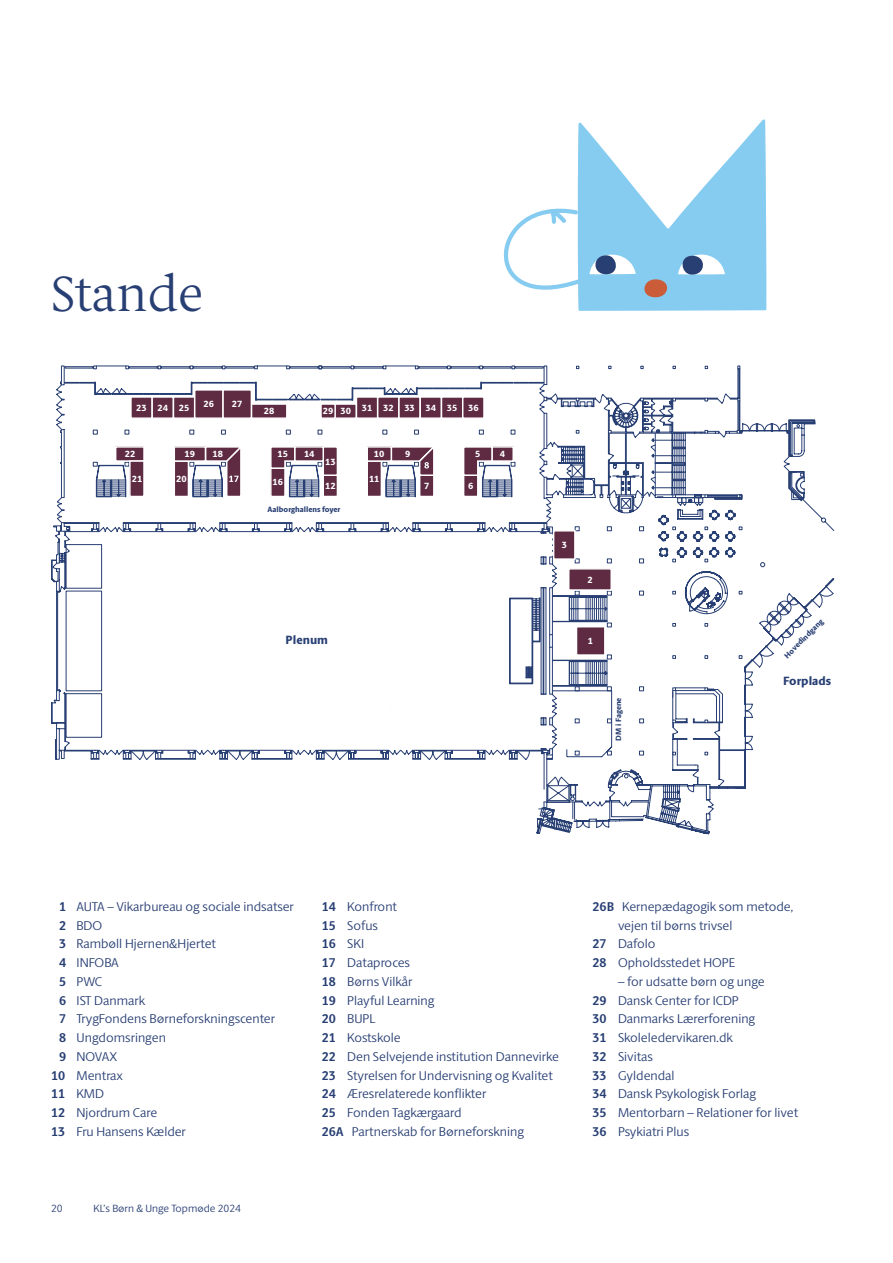
<style>
.page{position:relative;width:893px;height:1263px;background:#fff}
.page>*{position:absolute;margin:0;border:0;box-sizing:border-box;transform-origin:0 0}
.t1{font:300 49.5px "ID Serif";color:#283f74}
.t2{font:300 12.75px/18.8px "ID Sans";color:#283f74}
.t3{font:800 12px "ID Sans";color:#283f74}
.t4{font:300 10.5px "ID Sans";color:#283f74}
.t5{font:800 9px "ID Sans";color:#fff}
.t6{font:800 7.65px "ID Sans";color:#283f74}
.s1{font-weight:700}
</style>
<div class="page">
<svg style="left:503px;top:119px;width:264px;height:192px"></svg>
<svg style="left:51px;top:366px;width:690px;height:393px"></svg>
<svg style="left:60px;top:382px;width:774px;height:378px"></svg>
<svg style="left:537px;top:402px;width:255px;height:432px"></svg>
<div style="left:131px;top:397px;width:21px;height:21px;background:#5e2b43"></div>
<div style="left:130px;top:396px;width:23px;height:23px;border:2px solid #fff"></div>
<div style="left:152px;top:397px;width:21px;height:21px;background:#5e2b43"></div>
<div style="left:151px;top:396px;width:23px;height:23px;border:2px solid #fff"></div>
<div style="left:173px;top:397px;width:22px;height:21px;background:#5e2b43"></div>
<div style="left:173px;top:396px;width:22px;height:23px;border:2px solid #fff"></div>
<div style="left:195px;top:390px;width:28px;height:28px;background:#5e2b43"></div>
<div style="left:194px;top:389px;width:30px;height:30px;border:2px solid #fff"></div>
<div style="left:251px;top:404px;width:36px;height:14px;background:#5e2b43"></div>
<div style="left:251px;top:403px;width:37px;height:16px;border:2px solid #fff"></div>
<div style="left:335px;top:404px;width:21px;height:14px;background:#5e2b43"></div>
<div style="left:334px;top:403px;width:23px;height:16px;border:2px solid #fff"></div>
<div style="left:321px;top:404px;width:14px;height:14px;background:#5e2b43"></div>
<div style="left:320px;top:403px;width:16px;height:16px;border:2px solid #fff"></div>
<div style="left:223px;top:390px;width:28px;height:28px;background:#5e2b43"></div>
<div style="left:222px;top:389px;width:30px;height:30px;border:2px solid #fff"></div>
<div style="left:356px;top:397px;width:22px;height:21px;background:#5e2b43"></div>
<div style="left:356px;top:396px;width:22px;height:23px;border:2px solid #fff"></div>
<div style="left:378px;top:397px;width:21px;height:21px;background:#5e2b43"></div>
<div style="left:377px;top:396px;width:23px;height:23px;border:2px solid #fff"></div>
<div style="left:399px;top:397px;width:21px;height:21px;background:#5e2b43"></div>
<div style="left:398px;top:396px;width:23px;height:23px;border:2px solid #fff"></div>
<div style="left:420px;top:397px;width:21px;height:21px;background:#5e2b43"></div>
<div style="left:419px;top:396px;width:23px;height:23px;border:2px solid #fff"></div>
<div style="left:441px;top:397px;width:22px;height:21px;background:#5e2b43"></div>
<div style="left:441px;top:396px;width:22px;height:23px;border:2px solid #fff"></div>
<div style="left:463px;top:397px;width:21px;height:21px;background:#5e2b43"></div>
<div style="left:462px;top:396px;width:23px;height:23px;border:2px solid #fff"></div>
<div style="left:116px;top:447px;width:28px;height:14px;background:#5e2b43"></div>
<div style="left:115px;top:446px;width:30px;height:16px;border:2px solid #fff"></div>
<div style="left:130px;top:461px;width:14px;height:35px;background:#5e2b43"></div>
<div style="left:129px;top:460px;width:16px;height:37px;border:2px solid #fff"></div>
<div style="left:174px;top:461px;width:14px;height:35px;background:#5e2b43"></div>
<div style="left:174px;top:460px;width:15px;height:37px;border:2px solid #fff"></div>
<svg style="left:204px;top:443px;width:41px;height:55px"></svg>
<div style="left:174px;top:447px;width:31px;height:14px;background:#5e2b43"></div>
<div style="left:174px;top:446px;width:32px;height:16px;border:2px solid #fff"></div>
<div style="left:271px;top:468px;width:14px;height:28px;background:#5e2b43"></div>
<div style="left:270px;top:467px;width:16px;height:30px;border:2px solid #fff"></div>
<div style="left:323px;top:475px;width:14px;height:21px;background:#5e2b43"></div>
<div style="left:322px;top:474px;width:16px;height:23px;border:2px solid #fff"></div>
<div style="left:323px;top:447px;width:14px;height:28px;background:#5e2b43"></div>
<div style="left:322px;top:446px;width:16px;height:30px;border:2px solid #fff"></div>
<svg style="left:269px;top:445px;width:27px;height:25px"></svg>
<div style="left:295px;top:447px;width:28px;height:14px;background:#5e2b43"></div>
<div style="left:294px;top:446px;width:30px;height:16px;border:2px solid #fff"></div>
<div style="left:367px;top:461px;width:14px;height:35px;background:#5e2b43"></div>
<div style="left:366px;top:460px;width:16px;height:37px;border:2px solid #fff"></div>
<div style="left:420px;top:475px;width:14px;height:21px;background:#5e2b43"></div>
<div style="left:419px;top:474px;width:16px;height:23px;border:2px solid #fff"></div>
<div style="left:367px;top:447px;width:24px;height:14px;background:#5e2b43"></div>
<div style="left:366px;top:446px;width:26px;height:16px;border:2px solid #fff"></div>
<svg style="left:390px;top:443px;width:47px;height:34px"></svg>
<div style="left:464px;top:475px;width:14px;height:21px;background:#5e2b43"></div>
<div style="left:463px;top:474px;width:16px;height:23px;border:2px solid #fff"></div>
<div style="left:492px;top:447px;width:21px;height:14px;background:#5e2b43"></div>
<div style="left:491px;top:446px;width:23px;height:16px;border:2px solid #fff"></div>
<svg style="left:462px;top:445px;width:31px;height:32px"></svg>
<div style="left:569px;top:569px;width:42px;height:21px;background:#5e2b43"></div>
<div style="left:568px;top:568px;width:44px;height:23px;border:2px solid #fff"></div>
<div style="left:576px;top:627px;width:29px;height:28px;background:#5e2b43"></div>
<div style="left:576px;top:626px;width:30px;height:30px;border:2px solid #fff"></div>
<div style="left:554px;top:531px;width:21px;height:28px;background:#5e2b43"></div>
<div style="left:553px;top:530px;width:23px;height:30px;border:2px solid #fff"></div>
<h1 class="t1" style="left:51px;top:264px;width:154px">Stande</h1>
<p class="t5" style="left:136px;top:404px;width:55px">23 24 25</p>
<p class="t5" style="left:203px;top:400px;width:12px">26</p>
<p class="t5" style="left:232px;top:400px;width:12px">27</p>
<p class="t5" style="left:264px;top:407px;width:12px">28</p>
<p class="t5" style="left:323px;top:407px;width:30px">29 30</p>
<p class="t5" style="left:362px;top:404px;width:118px">31 32 33 34 35 36</p>
<p class="t5" style="left:125px;top:450px;width:12px">22</p>
<p class="t5" style="left:132px;top:475px;width:12px">21</p>
<p class="t5" style="left:176px;top:475px;width:12px">20</p>
<p class="t5" style="left:185px;top:450px;width:12px">19</p>
<p class="t5" style="left:212px;top:450px;width:12px">18</p>
<p class="t5" style="left:278px;top:450px;width:12px">15</p>
<p class="t5" style="left:304px;top:450px;width:12px">14</p>
<p class="t5" style="left:273px;top:479px;width:12px">16</p>
<p class="t5" style="left:325px;top:458px;width:12px">13</p>
<p class="t5" style="left:325px;top:482px;width:12px">12</p>
<p class="t5" style="left:374px;top:450px;width:12px">10</p>
<p class="t5" style="left:405px;top:450px;width:7px">9</p>
<p class="t5" style="left:369px;top:475px;width:12px">11</p>
<p class="t5" style="left:424px;top:482px;width:7px">7</p>
<p class="t5" style="left:475px;top:450px;width:7px">5</p>
<p class="t5" style="left:500px;top:450px;width:7px">4</p>
<p class="t5" style="left:468px;top:482px;width:7px">6</p>
<p class="t6" style="left:268px;top:506px;width:75px">Aalborghallens foyer</p>
<p class="t5" style="left:562px;top:541px;width:7px">3</p>
<p class="t5" style="left:587px;top:576px;width:7px">2</p>
<p class="t3" style="left:286px;top:635px;width:44px">Plenum</p>
<p class="t5" style="left:588px;top:637px;width:7px">1</p>
<p class="t6" style="left:783px;top:654px;width:53px;rotate:-45deg">Hovedindgang</p>
<p class="t3" style="left:783px;top:676px;width:50px">Forplads</p>
<p class="t6" style="left:615px;top:740px;width:45px;rotate:-90deg">DM i Fagene</p>
<p class="t2" style="left:59px;top:897px;width:236px"><span class="s1">1</span> AUTA – Vikarbureau og sociale indsatser</p>
<p class="t2" style="left:59px;top:916px;width:45px"><span class="s1">2</span> BDO</p>
<p class="t2" style="left:59px;top:934px;width:159px"><span class="s1">3</span> Rambøll Hjernen&amp;Hjertet</p>
<p class="t2" style="left:59px;top:953px;width:61px"><span class="s1">4</span> INFOBA</p>
<p class="t2" style="left:59px;top:972px;width:45px"><span class="s1">5</span> PWC</p>
<p class="t2" style="left:59px;top:991px;width:88px"><span class="s1">6</span> IST Danmark</p>
<p class="t2" style="left:59px;top:1009px;width:218px"><span class="s1">7</span> TrygFondens Børneforskningscenter</p>
<p class="t2" style="left:59px;top:1028px;width:108px"><span class="s1">8</span> Ungdomsringen</p>
<p class="t2" style="left:59px;top:1047px;width:60px"><span class="s1">9</span> NOVAX</p>
<p class="t2" style="left:51px;top:1066px;width:73px"><span class="s1">10</span> Mentrax</p>
<p class="t2" style="left:51px;top:1084px;width:54px"><span class="s1">11</span> KMD</p>
<p class="t2" style="left:51px;top:1103px;width:108px"><span class="s1">12</span> Njordrum Care</p>
<p class="t2" style="left:51px;top:1122px;width:136px"><span class="s1">13</span> Fru Hansens Kælder</p>
<p class="t4" style="left:51px;top:1202px;width:13px">20</p>
<p class="t4" style="left:94px;top:1202px;width:149px">KL’s Børn &amp; Unge Topmøde 2024</p>
<p class="t2" style="left:322px;top:897px;width:239px"><span class="s1">14</span> Konfront<br><span class="s1">15</span> Sofus<br><span class="s1">16</span> SKI<br><span class="s1">17</span> Dataproces<br><span class="s1">18</span> Børns Vilkår<br><span class="s1">19</span> Playful Learning<br><span class="s1">20</span> BUPL<br><span class="s1">21</span> Kostskole<br><span class="s1">22</span> Den Selvejende institution Dannevirke<br><span class="s1">23</span> Styrelsen for Undervisning og Kvalitet<br><span class="s1">24</span> Æresrelaterede konflikter<br><span class="s1">25</span> Fonden Tagkærgaard<br><span class="s1">26A</span> Partnerskab for Børneforskning</p>
<p class="t2" style="left:592px;top:897px;width:202px"><span class="s1">26B</span> Kernepædagogik som metode,</p>
<p class="t2" style="left:618px;top:916px;width:116px">vejen til børns trivsel</p>
<p class="t2" style="left:592px;top:934px;width:65px"><span class="s1">27</span> Dafolo</p>
<p class="t2" style="left:592px;top:953px;width:144px"><span class="s1">28</span> Opholdsstedet HOPE</p>
<p class="t2" style="left:592px;top:972px;width:207px;text-indent:26px">– for udsatte børn og unge<br><span class="s1">29</span> Dansk Center for ICDP<br><span class="s1">30</span> Danmarks Lærerforening<br><span class="s1">31</span> Skoleledervikaren.dk<br><span class="s1">32</span> Sivitas<br><span class="s1">33</span> Gyldendal<br><span class="s1">34</span> Dansk Psykologisk Forlag<br><span class="s1">35</span> Mentorbarn – Relationer for livet<br><span class="s1">36</span> Psykiatri Plus</p>
</div>
